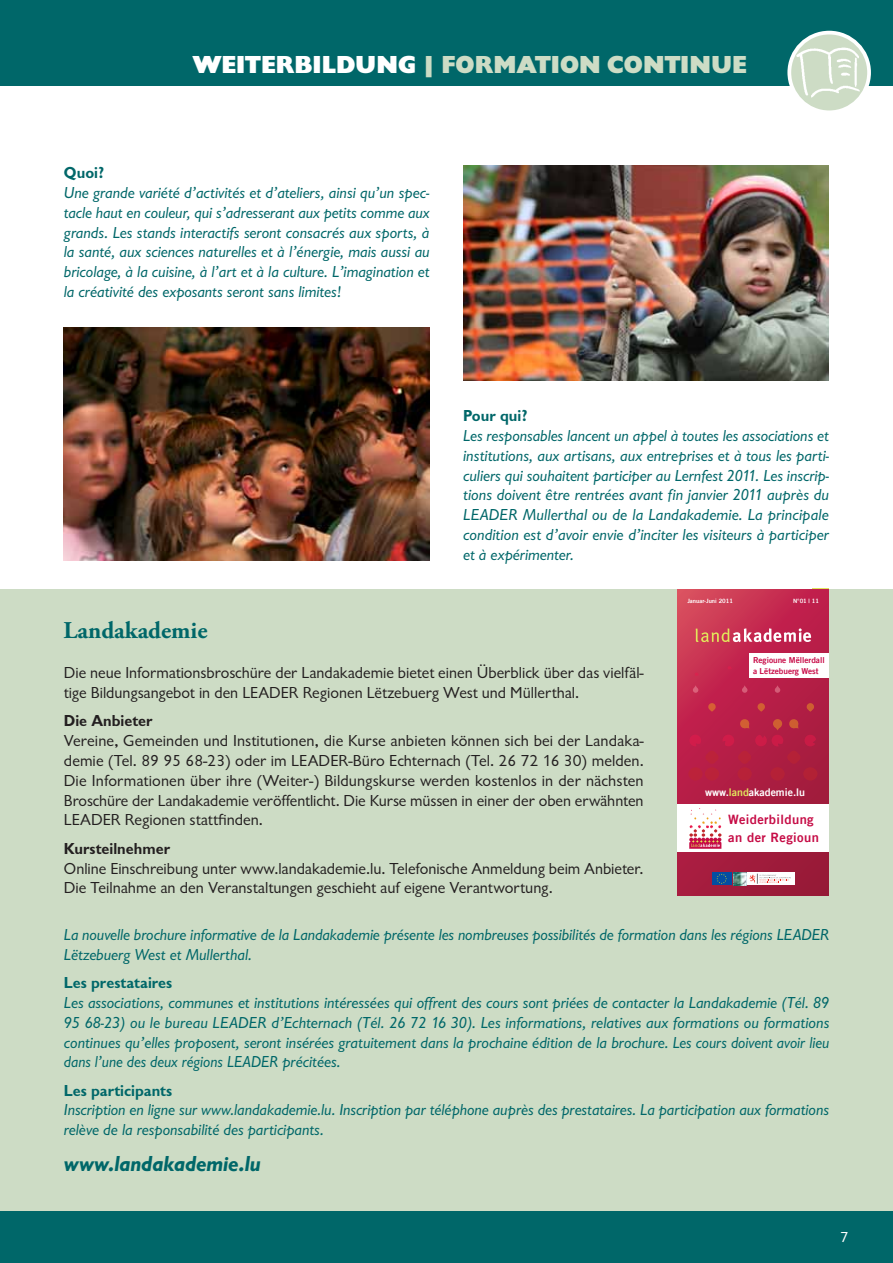
<style>
.page{position:relative;width:893px;height:1263px;background:#fff}
.page>*{position:absolute;margin:0;border:0;box-sizing:border-box;transform-origin:0 0}
.t1{font:800 25.5px "Chantilly";color:#cddcc5}
.t2{font:700 24px "Adobe Garamond Pro";color:#006769}
.t3{font:italic 700 22.5px "Chantilly";color:#006769}
.t4{font:italic 16.5px/19.8px "Chantilly";color:#006769;text-align:justify}
.t5{font:16.5px/19.8px "Chantilly";color:#231f20}
.t6{font:700 16.5px "Chantilly";color:#006769}
.t7{font:700 16.5px "Chantilly";color:#231f20}
.t8{font:15px "Chantilly";color:#fff}
.t9{font:12.9px/18px "Trade Gothic LT Bold Two";letter-spacing:.03em;color:#c60c46}
.t10{font:10.65px "Trade Gothic LT Bold Two";color:#fff}
.t11{font:8.25px/10.9px "Trade Gothic LT Bold Two";color:#c80c48}
.t12{font:5.85px "Trade Gothic LT Bold Two";color:#fff}
.s1{color:#fff}
.s2{color:#e0e45d}
</style>
<div class="page">
<img style="left:463px;top:166px;width:366px;height:214px">
<div style="left:0;top:589px;width:893px;height:653px;background:#cddcc5"></div>
<div style="left:0;top:1212px;width:893px;height:51px;background:#006769"></div>
<div style="left:0;top:0;width:893px;height:85px;background:#006769"></div>
<svg style="left:789px;top:33px;width:80px;height:79px"></svg>
<div style="left:787px;top:31px;width:84px;height:83px;border:4px solid #fff;border-radius:50%"></div>
<img style="left:790px;top:33px;width:77px;height:66px">
<img style="left:64px;top:327px;width:365px;height:234px">
<svg style="left:678px;top:589px;width:151px;height:306px;background:#b72549"></svg>
<div style="left:678px;top:805px;width:151px;height:47px;background:#fff"></div>
<svg style="left:694px;top:672px;width:5px;height:4px"></svg>
<svg style="left:727px;top:666px;width:5px;height:4px"></svg>
<svg style="left:742px;top:685px;width:5px;height:8px"></svg>
<svg style="left:775px;top:685px;width:5px;height:8px"></svg>
<svg style="left:693px;top:685px;width:5px;height:8px"></svg>
<svg style="left:708px;top:703px;width:8px;height:9px"></svg>
<svg style="left:757px;top:703px;width:8px;height:9px"></svg>
<svg style="left:806px;top:703px;width:9px;height:9px"></svg>
<div style="left:688px;top:767px;width:15px;height:13px;background:#bc223a;border-radius:50%"></div>
<div style="left:705px;top:767px;width:14px;height:13px;background:#ba2239;border-radius:50%"></div>
<div style="left:737px;top:767px;width:15px;height:13px;background:#b82138;border-radius:50%"></div>
<div style="left:770px;top:767px;width:15px;height:13px;background:#b52137;border-radius:50%"></div>
<div style="left:803px;top:767px;width:14px;height:13px;background:#b22135;border-radius:50%"></div>
<svg style="left:689px;top:719px;width:127px;height:45px;background:#b72044"></svg>
<svg style="left:695px;top:628px;width:116px;height:14px;background:#d6727d"></svg>
<div style="left:712px;top:872px;width:19px;height:13px;background:#034ea2"></div>
<svg style="left:716px;top:873px;width:11px;height:11px"></svg>
<svg style="left:689px;top:808px;width:32px;height:41px"></svg>
<div style="left:748px;top:872px;width:47px;height:13px;background:#fff"></div>
<svg style="left:733px;top:872px;width:58px;height:13px"></svg>
<div style="left:749px;top:653px;width:80px;height:25px;background:#fff"></div>
<h1 class="t1" style="left:192px;top:50px;width:556px"><span class="s1">WEITERBILDUNG</span> | FORMATION CONTINUE</h1>
<p class="t6" style="left:64px;top:163px;width:42px">Quoi?</p>
<p class="t4" style="left:64px;top:183px;width:367px">Une grande variété d’activités et d’ateliers, ainsi qu’un spec&shy;tacle haut en couleur, qui s’adresserant aux petits comme aux grands. Les stands interactifs seront consacrés aux sports, à la santé, aux sciences naturelles et à l’énergie, mais aussi au bricolage, à la cuisine, à l’art et à la culture. L’imagination et la créativité des exposants seront sans limites!</p>
<p class="t6" style="left:463px;top:406px;width:66px">Pour qui?</p>
<p class="t4" style="left:463px;top:426px;width:367px">Les responsables lancent un appel à toutes les associations et institutions, aux artisans, aux entreprises et à tous les parti&shy;culiers qui souhaitent participer au Lernfest 2011. Les inscrip&shy;tions doivent être rentrées avant fin janvier 2011 auprès du LEADER Mullerthal ou de la Landakademie. La principale condition est d’avoir envie d’inciter les visiteurs à participer et à expérimenter.</p>
<p class="t12" style="left:687px;top:597px;width:47px">Januar-Juni 2011</p>
<p class="t12" style="left:793px;top:597px;width:27px">N°01 | 11</p>
<h2 class="t2" style="left:64px;top:616px;width:146px">Landakademie</h2>
<p class="t5" style="left:64px;top:663px;width:581px">Die neue Informationsbroschüre der Landakademie bietet einen Überblick über das vielfäl&shy;tige Bildungsangebot in den LEADER Regionen Lëtzebuerg West und Müllerthal.</p>
<p class="t7" style="left:64px;top:712px;width:90px">Die Anbieter</p>
<p class="t5" style="left:64px;top:731px;width:581px;text-align:justify">Vereine, Gemeinden und Institutionen, die Kurse anbieten können sich bei der Landaka&shy;demie (Tel. 89 95 68-23) oder im LEADER-Büro Echternach (Tel. 26 72 16 30) melden.<br>Die Informationen über ihre (Weiter-) Bildungskurse werden kostenlos in der nächsten Broschüre der Landakademie veröffentlicht. Die Kurse müssen in einer der oben erwähnten LEADER Regionen stattfinden.</p>
<p class="t7" style="left:64px;top:839px;width:108px">Kursteilnehmer</p>
<p class="t5" style="left:64px;top:858px;width:581px">Online Einschreibung unter www.landakademie.lu. Telefonische Anmeldung beim Anbieter.<br>Die Teilnahme an den Veranstaltungen geschieht auf eigene Verantwortung.</p>
<p class="t4" style="left:64px;top:925px;width:767px">La nouvelle brochure informative de la Landakademie présente les nombreuses possibilités de formation dans les régions LEADER<br>Lëtzebuerg West et Mullerthal.</p>
<p class="t6" style="left:64px;top:973px;width:110px">Les prestataires</p>
<p class="t4" style="left:64px;top:993px;width:767px">Les associations, communes et institutions intéressées qui offrent des cours sont priées de contacter la Landakademie (Tél. 89<br>95 68-23) ou le bureau LEADER d’Echternach (Tél. 26 72 16 30). Les informations, relatives aux formations ou formations continues qu’elles proposent, seront insérées gratuitement dans la prochaine édition de la brochure. Les cours doivent avoir lieu dans l’une des deux régions LEADER précitées.</p>
<p class="t6" style="left:64px;top:1081px;width:110px">Les participants</p>
<p class="t4" style="left:64px;top:1100px;width:767px">Inscription en ligne sur www.landakademie.lu. Inscription par téléphone auprès des prestataires. La participation aux formations relève de la responsabilité des participants.</p>
<h3 class="t3" style="left:64px;top:1150px;width:198px">www.landakademie.lu</h3>
<p class="t11" style="left:753px;top:654px;width:73px">Regioune Mëllerdall a Lëtzebuerg West</p>
<p class="t10" style="left:705px;top:785px;width:102px">www.<span class="s2">land</span>akademie.lu</p>
<p class="t9" style="left:728px;top:810px;width:92px">Weiderbildung an der Regioun</p>
<p class="t8" style="left:840px;top:1229px;width:9px">7</p>
</div>
